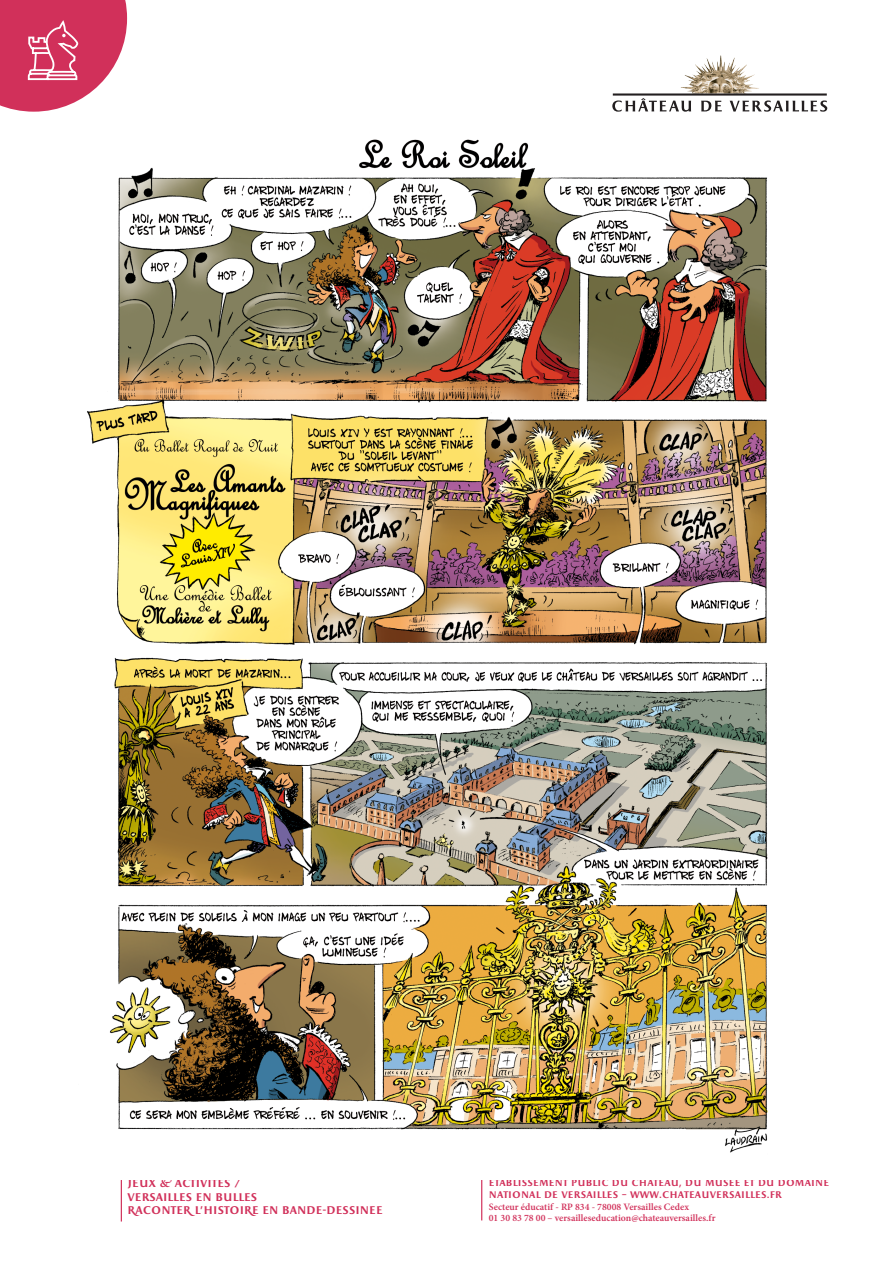
<style>
.page{position:relative;width:893px;height:1263px;background:#fff}
.page>*{position:absolute;margin:0;border:0;box-sizing:border-box;transform-origin:0 0}
.t1{font:700 11.25px/13.5px "Apollon";color:#d1305a}
.t2{font:600 9.75px/11.7px "Minion Pro";color:#d1305a}
.t3{font:700 9.6px/11.7px "Apollon";letter-spacing:.015em;color:#d1305a}
</style>
<div class="page">
<img style="left:681px;top:55px;width:78px;height:38px">
<svg style="left:612px;top:93px;width:215px;height:19px"></svg>
<hr style="left:121px;top:1179px;width:1px;height:42px;background:#d1305a">
<hr style="left:481px;top:1179px;width:1px;height:41px;background:#d1305a">
<svg style="left:0;top:0;width:127px;height:112px"></svg>
<img style="left:87px;top:139px;width:681px;height:1014px">
<p class="t1" style="left:128px;top:1177px;width:257px">JEUX &amp; ACTIVITÉS /<br>VERSAILLES EN BULLES<br>RACONTER L’HISTOIRE EN BANDE-DESSINEE</p>
<p class="t3" style="left:489px;top:1177px;width:342px">ÉTABLISSEMENT PUBLIC DU CHÂTEAU, DU MUSÉE ET DU DOMAINE<br>NATIONAL DE VERSAILLES – WWW.CHATEAUVERSAILLES.FR</p>
<p class="t2" style="left:489px;top:1201px;width:228px">Secteur éducatif - RP 834 - 78008 Versailles Cedex<br>01 30 83 78 00 – versailleseducation@chateauversailles.fr</p>
</div>
